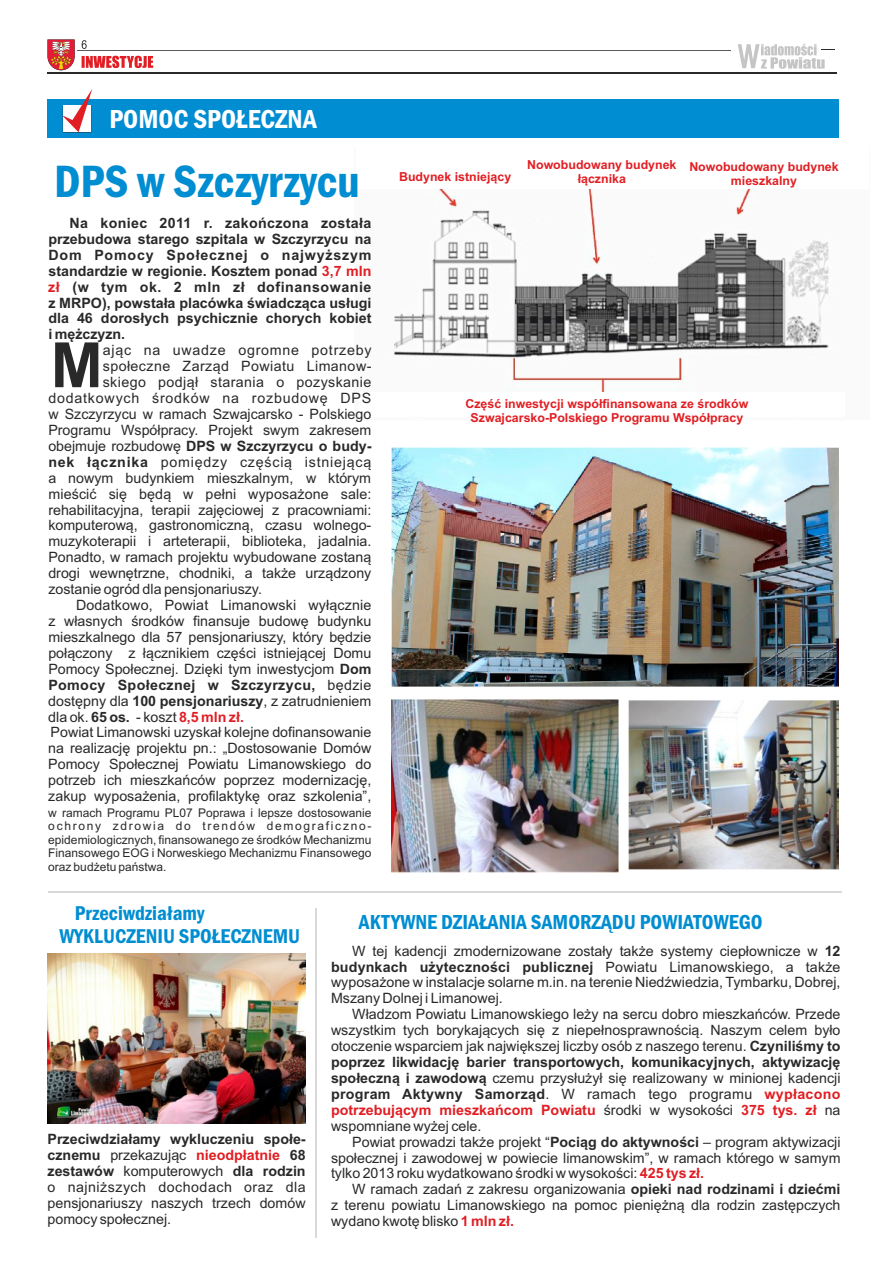
<style>
.page{position:relative;width:893px;height:1263px;background:#fff}
.page>*{position:absolute;margin:0;border:0;box-sizing:border-box;transform-origin:0 0}
.t1{font:700 62.55px "Arial";color:#292929}
.t2{font:600 condensed 46.95px "Franklin Gothic";color:#008dd1}
.t3{font:600 condensed 27px "Franklin Gothic";color:#fff}
.t4{font:600 condensed 21px "Franklin Gothic";color:#008dd1}
.t5{font:600 condensed 20.7px/23.4px "Franklin Gothic";color:#008dd1}
.t6{font:14.25px/15.9px "Arial";color:#292929;text-align:justify}
.t7{font:700 14.25px/15.9px "Arial";color:#292929}
.t8{font:14.25px "Arial";letter-spacing:.055em;color:#292929}
.t9{font:700 14.25px "Arial";letter-spacing:.025em;color:#292929}
.t10{font:14.25px "Arial";letter-spacing:.03em;color:#292929}
.t11{font:700 14.25px "Arial";color:#e11e23}
.t12{font:700 14.25px "Arial";letter-spacing:.02em;color:#292929}
.t13{font:700 14.25px "Arial";letter-spacing:.055em;color:#292929}
.t14{font:700 14.25px "Arial";letter-spacing:.035em;color:#292929}
.t15{font:14.25px "Arial";letter-spacing:.05em;color:#292929}
.t16{font:700 14.25px "Arial";letter-spacing:.02em;color:#e11e23}
.t17{font:700 12.45px/13.8px "Arial";color:#e11e23;text-align:center}
.t18{font:12px/13.4px "Arial";color:#292929;text-align:justify}
.s1{color:#e11e23}
.s2{font-weight:400}
.s3{font-weight:700}
.s4{font-weight:700;color:#e11e23}
</style>
<div class="page">
<img style="left:394px;top:189px;width:435px;height:231px">
<div style="left:360px;top:392px;width:485px;height:25px;background:#fff"></div>
<div style="left:47px;top:100px;width:792px;height:38px;background:#008dd1"></div>
<svg style="left:62px;top:89px;width:30px;height:43px"></svg>
<img style="left:391px;top:448px;width:447px;height:238px">
<hr style="left:47px;top:72px;width:790px;height:2px;background:#292929">
<svg style="left:47px;top:39px;width:28px;height:31px"></svg>
<hr style="left:77px;top:50px;width:654px;height:1px;background:#5b5b5b">
<svg style="left:82px;top:56px;width:71px;height:12px"></svg>
<svg style="left:738px;top:44px;width:97px;height:25px"></svg>
<svg style="left:82px;top:40px;width:5px;height:9px"></svg>
<img style="left:391px;top:699px;width:227px;height:173px">
<img style="left:628px;top:700px;width:210px;height:170px">
<hr style="left:48px;top:891px;width:794px;height:2px;background:#d9d9d9">
<img style="left:48px;top:953px;width:257px;height:171px">
<hr style="left:316px;top:908px;width:1px;height:329px;background:#d9d9d9">
<h3 class="t3" style="left:109px;top:109px;width:209px">POMOC SPOŁECZNA</h3>
<h2 class="t2" style="left:54px;top:164px;width:307px">DPS w Szczyrzycu</h2>
<p class="t9" style="left:70px;top:218px;width:303px">Na koniec 2011 r. zakończona została</p>
<p class="t7" style="left:48px;top:232px;width:325px">przebudowa starego szpitala w Szczyrzycu na</p>
<p class="t13" style="left:48px;top:249px;width:325px">Dom Pomocy Społecznej o najwyższym</p>
<p class="t7" style="left:48px;top:264px;width:324px">standardzie w regionie. Kosztem ponad <span class="s1">3,7 mln</span></p>
<p class="t14" style="left:72px;top:281px;width:301px">(w tym ok. 2 mln zł dofinansowanie</p>
<p class="t7" style="left:48px;top:296px;width:325px">z MRPO), powstała placówka świadcząca usługi</p>
<p class="t7" style="left:48px;top:312px;width:325px">dla 46 dorosłych psychicznie chorych kobiet</p>
<p class="t7" style="left:48px;top:328px;width:78px">i mężczyzn.</p>
<p class="t15" style="left:103px;top:345px;width:270px">ając na uwadze ogromne potrzeby</p>
<p class="t11" style="left:48px;top:281px;width:13px">zł</p>
<h1 class="t1" style="left:51px;top:342px;width:54px">M</h1>
<p class="t10" style="left:103px;top:361px;width:270px">społeczne Zarząd Powiatu Limanow-</p>
<p class="t10" style="left:103px;top:377px;width:270px">skiego podjął starania o pozyskanie</p>
<p class="t8" style="left:48px;top:393px;width:325px">dodatkowych środków na rozbudowę DPS</p>
<p class="t6" style="left:48px;top:407px;width:325px">w Szczyrzycu w ramach Szwajcarsko - Polskiego</p>
<p class="t6" style="left:48px;top:423px;width:325px">Programu Współpracy. Projekt swym zakresem</p>
<p class="t7" style="left:48px;top:439px;width:325px"><span class="s2">obejmuje rozbudowę</span> DPS w Szczyrzycu o budy-</p>
<p class="t8" style="left:48px;top:456px;width:325px"><span class="s3">nek łącznika</span> pomiędzy częścią istniejącą</p>
<p class="t6" style="left:48px;top:471px;width:324px">a nowym budynkiem mieszkalnym, w którym</p>
<p class="t6" style="left:48px;top:487px;width:325px">mieścić się będą w pełni wyposażone sale:</p>
<p class="t6" style="left:48px;top:503px;width:325px">rehabilitacyjna, terapii zajęciowej z pracowniami:</p>
<p class="t6" style="left:48px;top:519px;width:325px">komputerową, gastronomiczną, czasu wolnego-</p>
<p class="t6" style="left:48px;top:535px;width:325px">muzykoterapii i arteterapii, biblioteka, jadalnia.</p>
<p class="t6" style="left:48px;top:551px;width:325px">Ponadto, w ramach projektu wybudowane zostaną</p>
<p class="t6" style="left:48px;top:567px;width:325px">drogi wewnętrzne, chodniki, a także urządzony</p>
<p class="t6" style="left:48px;top:582px;width:215px">zostanie ogród dla pensjonariuszy.</p>
<p class="t6" style="left:76px;top:598px;width:297px">Dodatkowo, Powiat Limanowski wyłącznie</p>
<p class="t6" style="left:48px;top:614px;width:325px">z własnych środków finansuje budowę budynku</p>
<p class="t6" style="left:48px;top:630px;width:325px">mieszkalnego dla 57 pensjonariuszy, który będzie</p>
<p class="t6" style="left:48px;top:646px;width:325px">połączony z łącznikiem części istniejącej Domu</p>
<p class="t6" style="left:48px;top:662px;width:325px">Pomocy Społecznej. Dzięki tym inwestycjom <span class="s3">Dom</span></p>
<p class="t9" style="left:48px;top:679px;width:325px">Pomocy Społecznej w Szczyrzycu, <span class="s2">będzie</span></p>
<p class="t6" style="left:48px;top:694px;width:325px">dostępny dla <span class="s3">100 pensjonariuszy</span>, z zatrudnieniem</p>
<p class="t6" style="left:48px;top:710px;width:197px">dla ok. <span class="s3">65 os.</span> - koszt <span class="s4">8,5 mln zł.</span></p>
<p class="t6" style="left:48px;top:726px;width:325px">Powiat Limanowski uzyskał kolejne dofinansowanie na realizację projektu pn.: „Dostosowanie Domów Pomocy Społecznej Powiatu Limanowskiego do potrzeb ich mieszkańców poprzez modernizację, zakup wyposażenia, profilaktykę oraz szkolenia”,</p>
<p class="t18" style="left:48px;top:807px;width:325px">w ramach Programu PL07 Poprawa i lepsze dostosowanie ochrony zdrowia do trendów demograficzno&shy;epidemiologicznych, finansowanego ze środków Mechanizmu Finansowego EOG i Norweskiego Mechanizmu Finansowego oraz budżetu państwa.</p>
<p class="t17" style="left:399px;top:171px;width:114px">Budynek istniejący</p>
<p class="t17" style="left:527px;top:159px;width:151px">Nowobudowany budynek łącznika</p>
<p class="t17" style="left:689px;top:161px;width:151px">Nowobudowany budynek mieszkalny</p>
<p class="t17" style="left:465px;top:398px;width:284px">Część inwestycji współfinansowana ze środków<br>Szwajcarsko-Polskiego Programu Współpracy</p>
<h3 class="t5" style="left:59px;top:903px;width:242px;text-indent:15px">Przeciwdziałamy<br>WYKLUCZENIU SPOŁECZNEMU</h3>
<p class="t7" style="left:48px;top:1133px;width:260px">Przeciwdziałamy wykluczeniu społe&shy;cznemu <span class="s2">przekazując</span></p>
<p class="t6" style="left:48px;top:1148px;width:260px;text-indent:242px"><span class="s3">68 zestawów</span> komputerowych <span class="s3">dla rodzin </span>o najniższych dochodach oraz dla pensjonariuszy naszych trzech domów pomocy społecznej.</p>
<p class="t11" style="left:196px;top:1150px;width:85px">nieodpłatnie</p>
<h3 class="t4" style="left:359px;top:914px;width:405px">AKTYWNE DZIAŁANIA SAMORZĄDU POWIATOWEGO</h3>
<p class="t6" style="left:331px;top:944px;width:511px;text-indent:21px">W tej kadencji zmodernizowane zostały także systemy ciepłownicze w <span class="s3">12 budynkach użyteczności publicznej</span> Powiatu Limanowskiego, a także wyposażone w instalacje solarne m.in. na terenie Niedźwiedzia, Tymbarku, Dobrej, Mszany Dolnej i Limanowej.</p>
<p class="t6" style="left:352px;top:1007px;width:490px">Władzom Powiatu Limanowskiego leży na sercu dobro mieszkańców. Przede</p>
<p class="t6" style="left:331px;top:1023px;width:511px">wszystkim tych borykających się z niepełnosprawnością. Naszym celem było</p>
<p class="t6" style="left:331px;top:1039px;width:511px">otoczenie wsparciem jak największej liczby osób z naszego terenu. <span class="s3">Czyniliśmy to</span></p>
<p class="t7" style="left:331px;top:1055px;width:511px">poprzez likwidację barier transportowych, komunikacyjnych, aktywizację</p>
<p class="t6" style="left:331px;top:1071px;width:511px"><span class="s3">społeczną i zawodową</span> czemu przysłużył się realizowany w minionej kadencji</p>
<p class="t12" style="left:331px;top:1088px;width:423px">program Aktywny Samorząd<span class="s2">. W ramach tego programu</span></p>
<p class="t6" style="left:604px;top:1103px;width:131px">środki w wysokości</p>
<p class="t6" style="left:825px;top:1103px;width:17px">na</p>
<p class="t6" style="left:331px;top:1119px;width:152px">wspomniane wyżej cele.</p>
<p class="t6" style="left:352px;top:1135px;width:490px">Powiat prowadzi także projekt “<span class="s3">Pociąg do aktywności</span> – program aktywizacji</p>
<p class="t6" style="left:331px;top:1151px;width:511px">społecznej i zawodowej w powiecie limanowskim”, w ramach którego w samym</p>
<p class="t6" style="left:331px;top:1167px;width:375px">tylko 2013 roku wydatkowano środki w wysokości: <span class="s4">425 tys zł.</span></p>
<p class="t6" style="left:352px;top:1183px;width:490px">W ramach zadań z zakresu organizowania <span class="s3">opieki nad rodzinami i dziećmi</span></p>
<p class="t6" style="left:331px;top:1199px;width:511px">z terenu powiatu Limanowskiego na pomoc pieniężną dla rodzin zastępczych</p>
<p class="t6" style="left:331px;top:1214px;width:184px">wydano kwotę blisko <span class="s4">1 mln zł.</span></p>
<p class="t16" style="left:764px;top:1088px;width:78px">wypłacono</p>
<p class="t11" style="left:331px;top:1104px;width:266px">potrzebującym mieszkańcom Powiatu</p>
<p class="t11" style="left:741px;top:1104px;width:77px">375 tys. zł</p>
</div>
